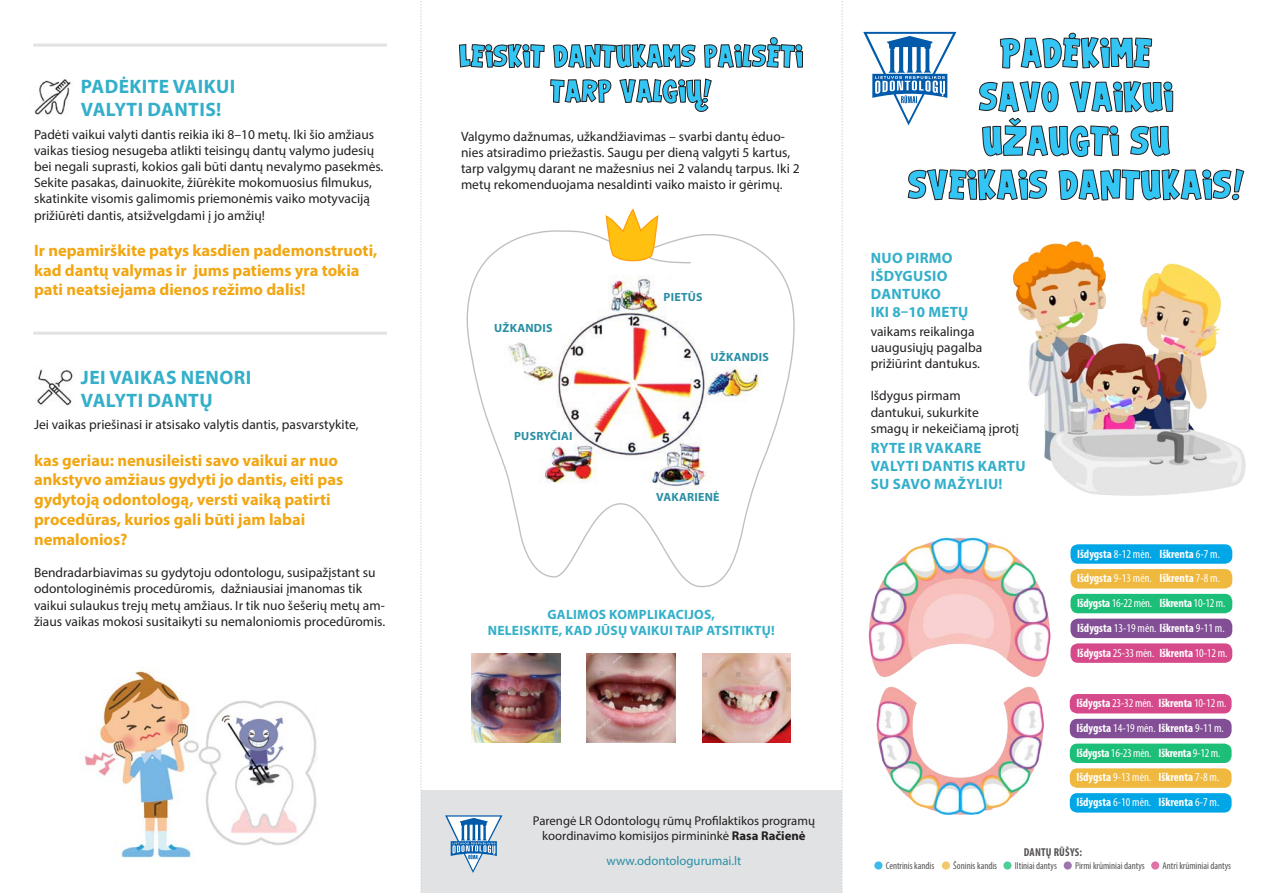
<style>
.page{position:relative;width:1263px;height:893px;background:#fff}
.page>*{position:absolute;margin:0;border:0;box-sizing:border-box;transform-origin:0 0}
.t1{font:700 19.5px/23.4px "Myriad Pro";letter-spacing:.02em;color:#33afca}
.t2{font:700 16.5px/19.8px "Myriad Pro";color:#f2a612}
.t3{font:700 15px/18px "Myriad Pro";letter-spacing:.02em;color:#33afca}
.t4{font:13.5px/16.2px "Myriad Pro";color:#231f20}
.t5{font:700 13.5px/16.2px "Myriad Pro";letter-spacing:.02em;color:#33afca;text-align:center}
.t6{font:12.75px/15.3px "Myriad Pro";color:#231f20;text-align:center}
.t7{font:12.75px "Myriad Pro";color:#298fa5}
.t8{font:700 condensed 12px "Myriad Pro";letter-spacing:-.005em;color:#fff}
.t9{font:700 11.85px "Myriad Pro";letter-spacing:.02em;color:#298fa5}
.t10{font:700 condensed 11.4px "Myriad Pro";letter-spacing:.02em;color:#231f20}
.t11{font:condensed 10.05px "Myriad Pro";color:#231f20}
.s1{font-weight:700}
.s2{font-weight:400}
</style>
<div class="page">
<svg style="left:863px;top:32px;width:93px;height:93px"></svg>
<img style="left:1012px;top:241px;width:234px;height:255px">
<div style="left:874px;top:861px;width:8px;height:8px;background:#3bbaeb;border-radius:50%"></div>
<div style="left:942px;top:861px;width:8px;height:8px;background:#f2c86b;border-radius:50%"></div>
<div style="left:1003px;top:861px;width:8px;height:8px;background:#51cd97;border-radius:50%"></div>
<div style="left:1064px;top:861px;width:8px;height:8px;background:#9e76ae;border-radius:50%"></div>
<div style="left:1151px;top:861px;width:8px;height:8px;background:#df73a5;border-radius:50%"></div>
<img style="left:868px;top:537px;width:183px;height:278px">
<div style="left:1070px;top:544px;width:162px;height:20px;background:#01a6e6;border-radius:8px"></div>
<div style="left:1070px;top:569px;width:162px;height:19px;background:#efb83f;border-radius:8px"></div>
<div style="left:1070px;top:594px;width:162px;height:19px;background:#1dbe78;border-radius:8px"></div>
<div style="left:1070px;top:619px;width:162px;height:19px;background:#824e96;border-radius:8px"></div>
<div style="left:1070px;top:643px;width:162px;height:20px;background:#d6498b;border-radius:8px"></div>
<div style="left:1070px;top:793px;width:161px;height:20px;background:#01a6e6;border-radius:8px"></div>
<div style="left:1070px;top:768px;width:161px;height:20px;background:#efb83f;border-radius:8px"></div>
<div style="left:1070px;top:744px;width:161px;height:19px;background:#1dbe78;border-radius:8px"></div>
<div style="left:1070px;top:719px;width:161px;height:19px;background:#824e96;border-radius:8px"></div>
<div style="left:1070px;top:694px;width:161px;height:19px;background:#d6498b;border-radius:8px"></div>
<img style="left:84px;top:671px;width:233px;height:191px">
<div style="left:421px;top:791px;width:421px;height:102px;background:#e1e2e4"></div>
<svg style="left:466px;top:230px;width:329px;height:358px"></svg>
<img style="left:495px;top:254px;width:279px;height:278px;border-radius:139px">
<svg style="left:605px;top:208px;width:54px;height:54px"></svg>
<img style="left:472px;top:654px;width:88px;height:88px">
<img style="left:587px;top:654px;width:88px;height:88px">
<img style="left:702px;top:654px;width:89px;height:88px">
<svg style="left:445px;top:815px;width:57px;height:58px"></svg>
<hr style="left:33px;top:44px;width:354px;height:3px;background:#e1e2e4">
<hr style="left:33px;top:332px;width:354px;height:3px;background:#e1e2e4">
<img style="left:34px;top:79px;width:37px;height:36px">
<img style="left:37px;top:368px;width:36px;height:39px">
<svg style="left:421px;top:1px;width:1px;height:790px"></svg>
<svg style="left:842px;top:1px;width:1px;height:892px"></svg>
<svg style="left:459px;top:43px;width:344px;height:69px"></svg>
<div style="left:770px;top:38px;width:7px;height:7px;background:#33c5f3;border-radius:50%"></div>
<div style="left:770px;top:37px;width:7px;height:8px;border:1px solid #231f20;border-radius:50%"></div>
<svg style="left:907px;top:168px;width:338px;height:33px"></svg>
<svg style="left:978px;top:81px;width:195px;height:76px"></svg>
<svg style="left:1000px;top:33px;width:152px;height:36px"></svg>
<div style="left:1069px;top:33px;width:7px;height:6px;border:1px solid #231f20;border-radius:50%"></div>
<p class="t1" style="left:81px;top:74px;width:156px">PADĖKITE VAIKUI<br>VALYTI DANTIS!</p>
<p class="t4" style="left:34px;top:126px;width:351px">Padėti vaikui valyti dantis reikia iki 8–10 metų. Iki šio amžiaus vaikas tiesiog nesugeba atlikti teisingų dantų valymo judesių bei negali suprasti, kokios gali būti dantų nevalymo pasekmės.<br>Sekite pasakas, dainuokite, žiūrėkite mokomuosius filmukus, skatinkite visomis galimomis priemonėmis vaiko motyvaciją prižiūrėti dantis, atsižvelgdami į jo amžių!</p>
<p class="t2" style="left:34px;top:240px;width:345px">Ir nepamirškite patys kasdien pademonstruoti, kad dantų valymas ir jums patiems yra tokia pati neatsiejama dienos režimo dalis!</p>
<p class="t1" style="left:81px;top:365px;width:172px">JEI VAIKAS NENORI<br>VALYTI DANTŲ</p>
<p class="t4" style="left:34px;top:417px;width:326px">Jei vaikas priešinasi ir atsisako valytis dantis, pasvarstykite,</p>
<p class="t2" style="left:34px;top:449px;width:311px">kas geriau: nenusileisti savo vaikui ar nuo ankstyvo amžiaus gydyti jo dantis, eiti pas gydytoją odontologą, versti vaiką patirti procedūras, kurios gali būti jam labai nemalonios?</p>
<p class="t4" style="left:34px;top:564px;width:353px">Bendradarbiavimas su gydytoju odontologu, susipažįstant su odontologinėmis procedūromis, dažniausiai įmanomas tik vaikui sulaukus trejų metų amžiaus. Ir tik nuo šešerių metų am&shy;žiaus vaikas mokosi susitaikyti su nemaloniomis procedūromis.</p>
<p class="t4" style="left:461px;top:128px;width:340px">Valgymo dažnumas, užkandžiavimas – svarbi dantų ėduo&shy;nies atsiradimo priežastis. Saugu per dieną valgyti 5 kartus, tarp valgymų darant ne mažesnius nei 2 valandų tarpus. Iki 2 metų rekomenduojama nesaldinti vaiko maisto ir gėrimų.</p>
<p class="t9" style="left:494px;top:320px;width:60px">UŽKANDIS</p>
<p class="t9" style="left:514px;top:428px;width:60px">PUSRYČIAI</p>
<p class="t9" style="left:663px;top:290px;width:41px">PIETŪS</p>
<p class="t9" style="left:711px;top:349px;width:60px">UŽKANDIS</p>
<p class="t9" style="left:656px;top:490px;width:65px">VAKARIENĖ</p>
<p class="t5" style="left:488px;top:606px;width:288px">GALIMOS KOMPLIKACIJOS,<br>NELEISKITE, KAD JŪSŲ VAIKUI TAIP ATSITIKTŲ!</p>
<p class="t6" style="left:533px;top:813px;width:284px">Parengė LR Odontologų rūmų Profilaktikos programų koordinavimo komisijos pirmininkė <span class="s1">Rasa Račienė</span></p>
<p class="t7" style="left:606px;top:852px;width:136px">www.odontologurumai.lt</p>
<p class="t3" style="left:871px;top:249px;width:99px">NUO PIRMO<br>IŠDYGUSIO<br>DANTUKO<br>IKI 8–10 METŲ</p>
<p class="t4" style="left:871px;top:323px;width:113px">vaikams reikalinga uaugusiųjų pagalba prižiūrint dantukus.</p>
<p class="t4" style="left:871px;top:388px;width:150px">Išdygus pirmam<br>dantukui, sukurkite smagų ir nekeičiamą įprotį</p>
<p class="t3" style="left:871px;top:439px;width:156px">RYTE IR VAKARE<br>VALYTI DANTIS KARTU<br>SU SAVO MAŽYLIU!</p>
<p class="t8" style="left:1077px;top:546px;width:144px">Išdygsta <span class="s2">8-12 mėn.</span> Iškrenta <span class="s2">6-7 m.</span></p>
<p class="t8" style="left:1077px;top:571px;width:144px">Išdygsta <span class="s2">9-13 mėn.</span> Iškrenta <span class="s2">7-8 m.</span></p>
<p class="t8" style="left:1077px;top:596px;width:150px">Išdygsta <span class="s2">16-22 mėn.</span> Iškrenta <span class="s2">10-12 m.</span></p>
<p class="t8" style="left:1077px;top:620px;width:149px">Išdygsta <span class="s2">13-19 mėn.</span> Iškrenta <span class="s2">9-11 m.</span></p>
<p class="t8" style="left:1077px;top:645px;width:152px">Išdygsta <span class="s2">25-33 mėn.</span> Iškrenta <span class="s2">10-12 m.</span></p>
<p class="t8" style="left:1076px;top:695px;width:152px">Išdygsta <span class="s2">23-32 mėn.</span> Iškrenta <span class="s2">10-12 m.</span></p>
<p class="t8" style="left:1076px;top:721px;width:149px">Išdygsta <span class="s2">14-19 mėn.</span> Iškrenta <span class="s2">9-11 m.</span></p>
<p class="t8" style="left:1076px;top:745px;width:145px">Išdygsta <span class="s2">16-23 mėn.</span> Iškrenta <span class="s2">9-12 m.</span></p>
<p class="t8" style="left:1076px;top:770px;width:144px">Išdygsta <span class="s2">9-13 mėn.</span> Iškrenta <span class="s2">7-8 m.</span></p>
<p class="t8" style="left:1076px;top:794px;width:144px">Išdygsta <span class="s2">6-10 mėn.</span> Iškrenta <span class="s2">6-7 m.</span></p>
<p class="t10" style="left:1024px;top:845px;width:60px">DANTŲ RŪŠYS:</p>
<p class="t11" style="left:886px;top:859px;width:50px">Centrinis kandis</p>
<p class="t11" style="left:953px;top:859px;width:45px">Šoninis kandis</p>
<p class="t11" style="left:1015px;top:859px;width:44px">Iltiniai dantys</p>
<p class="t11" style="left:1075px;top:859px;width:71px">Pirmi krūminiai dantys</p>
<p class="t11" style="left:1162px;top:859px;width:70px">Antri krūminiai dantys</p>
</div>
